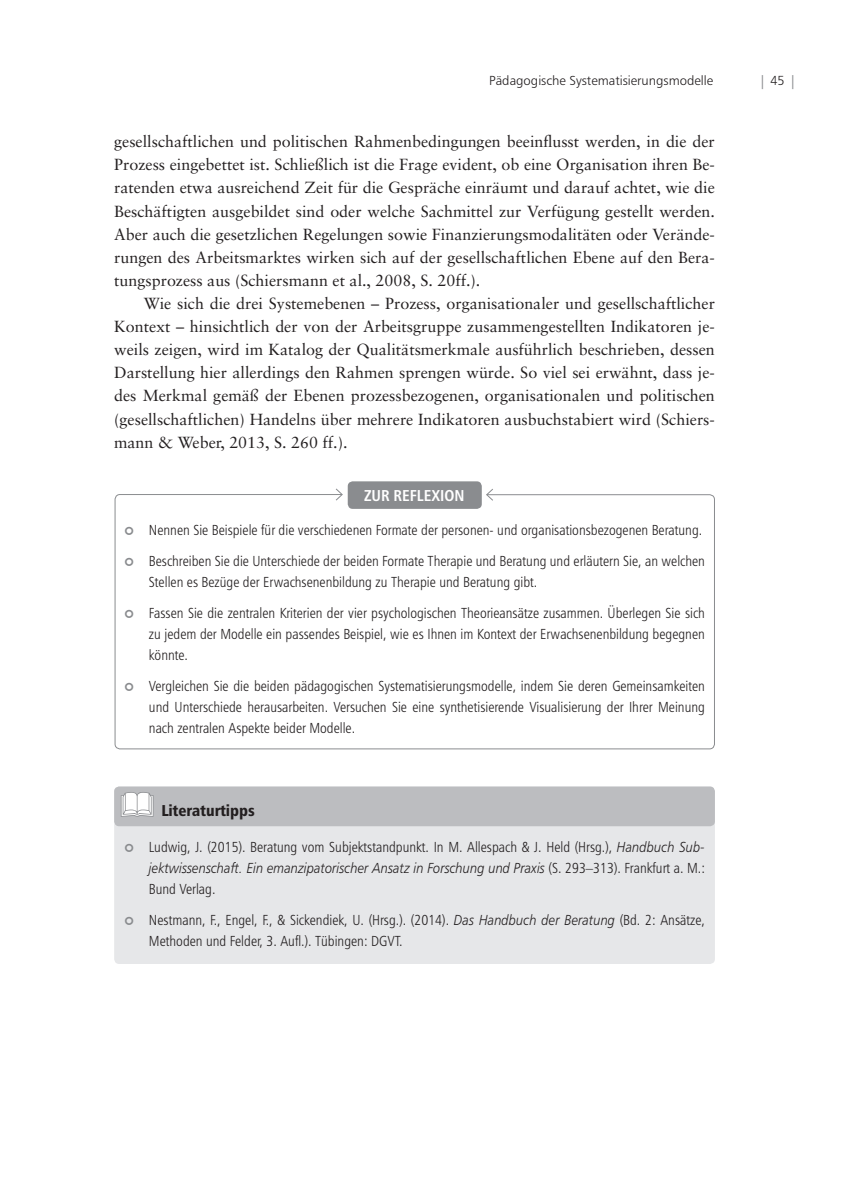
<style>
.page{position:relative;width:844px;height:1191px;background:#fff}
.page>*{position:absolute;margin:0;border:0;box-sizing:border-box;transform-origin:0 0}
.t1{font:16.1px/23.1px "Sabon";color:#231f20;text-align:justify}
.t2{font:15.75px "Humanist 777 BT Black Condensed B";color:#231f20}
.t3{font:15.75px "Humanist 777 BT Bold Condensed B";color:#fff}
.t4{font:14.53px/31px "Humanist 777 BT Light Condensed B";color:#231f20}
.t5{font:14.53px "Humanist 777 BT Light Italic B";color:#231f20;scale:.9 1}
.t6{font:13.12px "Humanist 777 BT Light B";color:#231f20}
.t7{font:13.12px "Humanist 777 BT Light B";color:#231f20;scale:.95 1}
.s1{font-family:"Humanist 777 BT Light Italic B"}
.s2{font-family:"Humanist 777 BT Light Condensed B"}
</style>
<div class="page">
<div style="left:114px;top:786px;width:600px;height:178px;background:#e6e7e9;border-radius:5px"></div>
<div style="left:114px;top:786px;width:600px;height:40px;background:#bcbdc0;border-radius:5px"></div>
<svg style="left:121px;top:792px;width:32px;height:25px"></svg>
<div style="left:115px;top:494px;width:599px;height:255px;border:1px solid #8a8c8f;border-radius:5px"></div>
<svg style="left:485px;top:488px;width:9px;height:13px"></svg>
<svg style="left:335px;top:488px;width:8px;height:13px"></svg>
<div style="left:347px;top:481px;width:134px;height:28px;background:#8a8c8f;border-radius:5px"></div>
<p class="t6" style="left:489px;top:76px;width:225px">Pädagogische Systematisierungsmodelle</p>
<p class="t7" style="left:770px;top:75px;width:16px">45</p>
<p class="t1" style="left:114px;top:131px;width:602px">gesellschaft lichen und politischen Rahmenbedingungen beeinflusst werden, in die der Prozess eingebettet ist. Schließlich ist die Frage evident, ob eine Organisation ihren Be&shy;ratenden etwa ausreichend Zeit für die Gespräche einräumt und darauf achtet, wie die Beschäftigten ausgebildet sind oder welche Sachmittel zur Verfügung gestellt werden.<br>Aber auch die gesetzlichen Regelungen sowie Finanzierungsmodalitäten oder Verände&shy;rungen des Arbeitsmarktes wirken sich auf der gesellschaftlichen Ebene auf den Bera&shy;tungsprozess aus (Schiersmann et al., 2008, S. 20ff.).</p>
<p class="t1" style="left:114px;top:293px;width:602px;text-indent:30px">Wie sich die drei Systemebenen – Prozess, organisationaler und gesellschaftlicher Kontext – hinsichtlich der von der Arbeitsgruppe zusammengestellten Indikatoren je&shy;weils zeigen, wird im Katalog der Qualitätsmerkmale ausführlich beschrieben, dessen Darstellung hier allerdings den Rahmen sprengen würde. So viel sei erwähnt, dass je&shy;des Merkmal gemäß der Ebenen prozessbezogenen, organisationalen und politischen (gesellschaftlichen) Handelns über mehrere Indikatoren ausbuchstabiert wird (Schiers&shy;mann &amp; Weber, 2013, S. 260 ff.).</p>
<p class="t3" style="left:364px;top:489px;width:102px">ZUR REFLEXION</p>
<p class="t4" style="left:149px;top:515px;width:557px">Nennen Sie Beispiele für die verschiedenen Formate der personen- und organisationsbezogenen Beratung.<br>Beschreiben Sie die Unterschiede der beiden Formate Therapie und Beratung und erläutern Sie, an welchen</p>
<p class="t4" style="left:149px;top:567px;width:557px">Stellen es Bezüge der Erwachsenenbildung zu Therapie und Beratung gibt.<br>Fassen Sie die zentralen Kriterien der vier psychologischen Theorieansätze zusammen. Überlegen Sie sich</p>
<p class="t4" style="left:149px;top:624px;width:557px;line-height:21px">zu jedem der Modelle ein passendes Beispiel, wie es Ihnen im Kontext der Erwachsenenbildung begegnen könnte.</p>
<p class="t4" style="left:149px;top:676px;width:557px;line-height:21px;text-align:justify">Vergleichen Sie die beiden pädagogischen Systematisierungsmodelle, indem Sie deren Gemeinsamkeiten und Unterschiede herausarbeiten. Versuchen Sie eine synthetisierende Visualisierung der Ihrer Meinung nach zentralen Aspekte beider Modelle.</p>
<p class="t2" style="left:161px;top:804px;width:95px">Literaturtipps</p>
<p class="t4" style="left:149px;top:832px;width:557px">Ludwig, J. (2015). Beratung vom Subjektstandpunkt. In M. Allespach &amp; J. Held (Hrsg.), <span class="s1">Handbuch Sub-</span></p>
<p class="t5" style="left:149px;top:862px;width:619px">jektwissenschaft. Ein emanzipatorischer Ansatz in Forschung und Praxis <span class="s2">(S. 293–313). Frankfurt a. M.:</span></p>
<p class="t4" style="left:149px;top:874px;width:557px">Bund Verlag.<br>Nestmann, F., Engel, F., &amp; Sickendiek, U. (Hrsg.). (2014). <span class="s1">Das Handbuch der Beratung</span> (Bd. 2: Ansätze,</p>
<p class="t4" style="left:149px;top:926px;width:255px">Methoden und Felder, 3. Aufl.). Tübingen: DGVT.</p>
</div>
